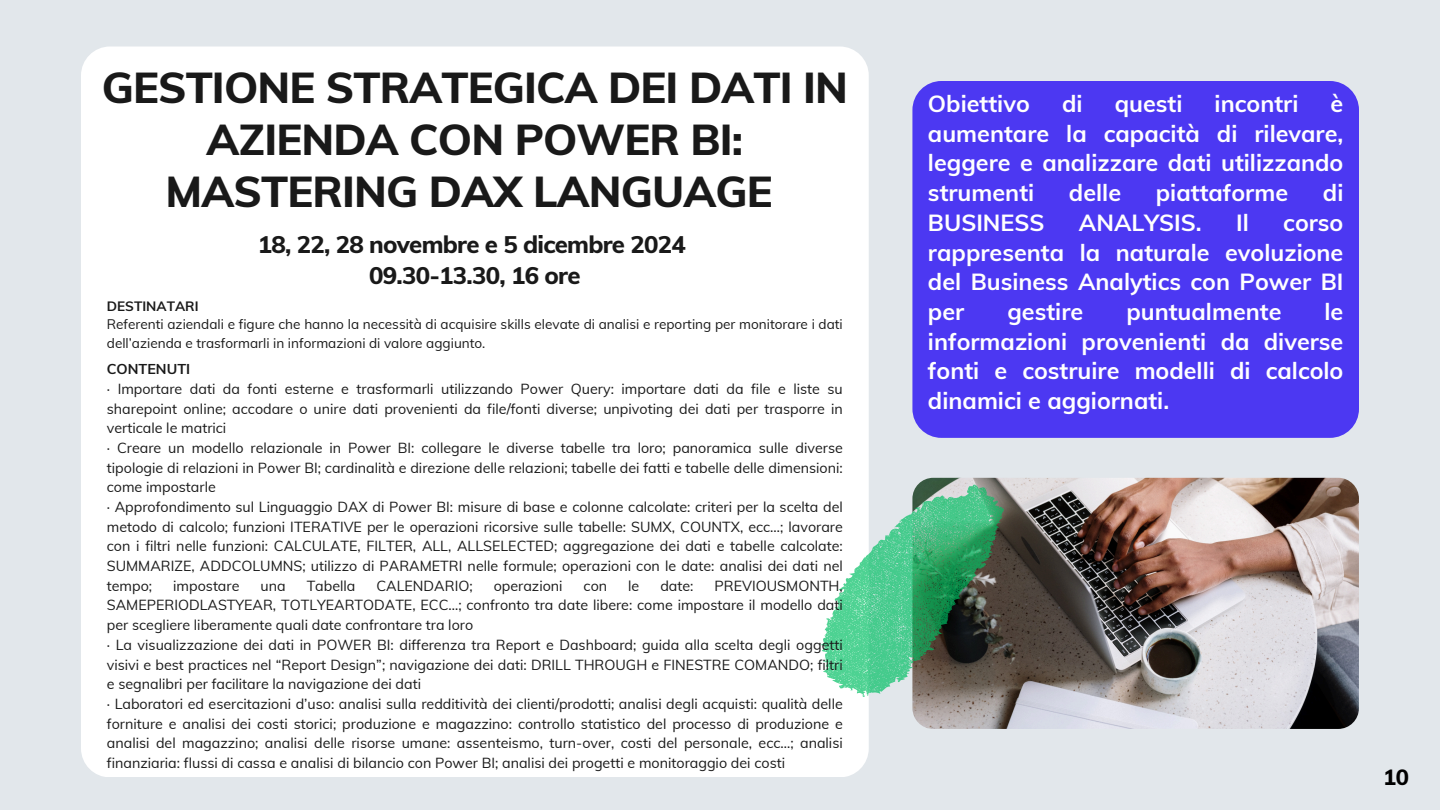
<style>
.page{position:relative;width:1440px;height:810px;background:#e2e7eb}
.page>*{position:absolute;margin:0;border:0;box-sizing:border-box;transform-origin:0 0}
.t1{font:800 43.2px/51.8px "Muli";letter-spacing:-.02em;color:#191919;text-align:center}
.t2{font:800 24px/30.8px "Muli";letter-spacing:-.03em;color:#191919;text-align:center}
.t3{font:700 23.3px/29.7px "Muli";color:#fff;text-align:justify}
.t4{font:800 22px "Muli";color:#000}
.t5{font:14.3px/19.7px "Muli";color:#191919;text-align:justify}
.t6{font:700 14.3px "Muli";color:#191919}
.t7{font:13.6px/18.8px "Muli";color:#191919}
.t8{font:700 13.6px "Muli";color:#191919}
</style>
<div class="page">
<div style="left:912px;top:81px;width:447px;height:357px;background:#4c38f2;border-radius:29px"></div>
<div style="left:81px;top:46px;width:788px;height:731px;background:#fff;border-radius:29px"></div>
<img style="left:912px;top:478px;width:447px;height:251px;border-radius:21px">
<svg style="left:821px;top:485px;width:183px;height:212px"></svg>
<h2 class="t1" style="left:102px;top:61px;width:748px">GESTIONE STRATEGICA DEI DATI IN<br>AZIENDA CON POWER BI:<br>MASTERING DAX LANGUAGE</h2>
<p class="t2" style="left:258px;top:228px;width:430px">18, 22, 28 novembre e 5 dicembre 2024<br>09.30-13.30, 16 ore</p>
<h2 class="t8" style="left:107px;top:297px;width:93px">DESTINATARI</h2>
<p class="t7" style="left:107px;top:315px;width:738px">Referenti aziendali e figure che hanno la necessità di acquisire skills elevate di analisi e reporting per monitorare i dati dell’azienda e trasformarli in informazioni di valore aggiunto.</p>
<p class="t6" style="left:107px;top:360px;width:85px">CONTENUTI</p>
<p class="t5" style="left:107px;top:379px;width:738px">· Importare dati da fonti esterne e trasformarli utilizzando Power Query: importare dati da file e liste su sharepoint online; accodare o unire dati provenienti da file/fonti diverse; unpivoting dei dati per trasporre in verticale le matrici</p>
<p class="t5" style="left:107px;top:438px;width:738px">· Creare un modello relazionale in Power BI: collegare le diverse tabelle tra loro; panoramica sulle diverse tipologie di relazioni in Power BI; cardinalità e direzione delle relazioni; tabelle dei fatti e tabelle delle dimensioni: come impostarle</p>
<p class="t5" style="left:107px;top:497px;width:738px">· Approfondimento sul Linguaggio DAX di Power BI: misure di base e colonne calcolate: criteri per la scelta del metodo di calcolo; funzioni ITERATIVE per le operazioni ricorsive sulle tabelle: SUMX, COUNTX, ecc…; lavorare con i filtri nelle funzioni: CALCULATE, FILTER, ALL, ALLSELECTED; aggregazione dei dati e tabelle calcolate:<br>SUMMARIZE, ADDCOLUMNS; utilizzo di PARAMETRI nelle formule; operazioni con le date: analisi dei dati nel tempo;</p>
<p class="t5" style="left:173px;top:576px;width:68px">impostare</p>
<p class="t5" style="left:261px;top:576px;width:27px">una</p>
<p class="t5" style="left:307px;top:576px;width:50px">Tabella</p>
<p class="t5" style="left:377px;top:576px;width:98px">CALENDARIO;</p>
<p class="t5" style="left:494px;top:576px;width:70px">operazioni</p>
<p class="t5" style="left:584px;top:576px;width:25px">con</p>
<p class="t5" style="left:628px;top:576px;width:13px">le</p>
<p class="t5" style="left:660px;top:576px;width:35px">date:</p>
<p class="t5" style="left:107px;top:576px;width:738px;text-indent:608px">PREVIOUSMONTH, SAMEPERIODLASTYEAR, TOTLYEARTODATE, ECC…; confronto tra date libere: come impostare il modello dati per scegliere liberamente quali date confrontare tra loro</p>
<p class="t5" style="left:107px;top:635px;width:738px">· La visualizzazione dei dati in POWER BI: differenza tra Report e Dashboard; guida alla scelta degli oggetti visivi e best practices nel “Report Design”; navigazione dei dati: DRILL THROUGH e FINESTRE COMANDO; filtri e segnalibri per facilitare la navigazione dei dati</p>
<p class="t5" style="left:107px;top:694px;width:738px">· Laboratori ed esercitazioni d’uso: analisi sulla redditività dei clienti/prodotti; analisi degli acquisti: qualità delle forniture e analisi dei costi storici; produzione e magazzino: controllo statistico del processo di produzione e analisi del magazzino; analisi delle risorse umane: assenteismo, turn-over, costi del personale, ecc…; analisi finanziaria: flussi di cassa e analisi di bilancio con Power BI; analisi dei progetti e monitoraggio dei costi</p>
<p class="t3" style="left:928px;top:88px;width:417px;text-indent:403px">è aumentare la capacità di rilevare, leggere e analizzare dati utilizzando strumenti</p>
<p class="t3" style="left:928px;top:88px;width:103px">Obiettivo</p>
<p class="t3" style="left:1062px;top:88px;width:22px">di</p>
<p class="t3" style="left:1115px;top:88px;width:69px">questi</p>
<p class="t3" style="left:1215px;top:88px;width:85px">incontri</p>
<p class="t3" style="left:1069px;top:177px;width:54px">delle</p>
<p class="t3" style="left:1156px;top:177px;width:134px">piattaforme</p>
<p class="t3" style="left:1323px;top:177px;width:22px">di</p>
<p class="t3" style="left:928px;top:207px;width:118px">BUSINESS</p>
<p class="t3" style="left:1079px;top:207px;width:124px">ANALYSIS.</p>
<p class="t3" style="left:1236px;top:207px;width:14px">Il</p>
<p class="t3" style="left:928px;top:207px;width:417px;text-indent:355px">corso rappresenta la naturale evoluzione del Business Analytics con Power BI per</p>
<p class="t3" style="left:928px;top:296px;width:417px;text-indent:397px">le informazioni provenienti da diverse fonti e costruire modelli di calcolo dinamici e aggiornati.</p>
<p class="t3" style="left:1007px;top:296px;width:77px">gestire</p>
<p class="t3" style="left:1126px;top:296px;width:157px">puntualmente</p>
<p class="t4" style="left:1383px;top:763px;width:27px">10</p>
</div>
